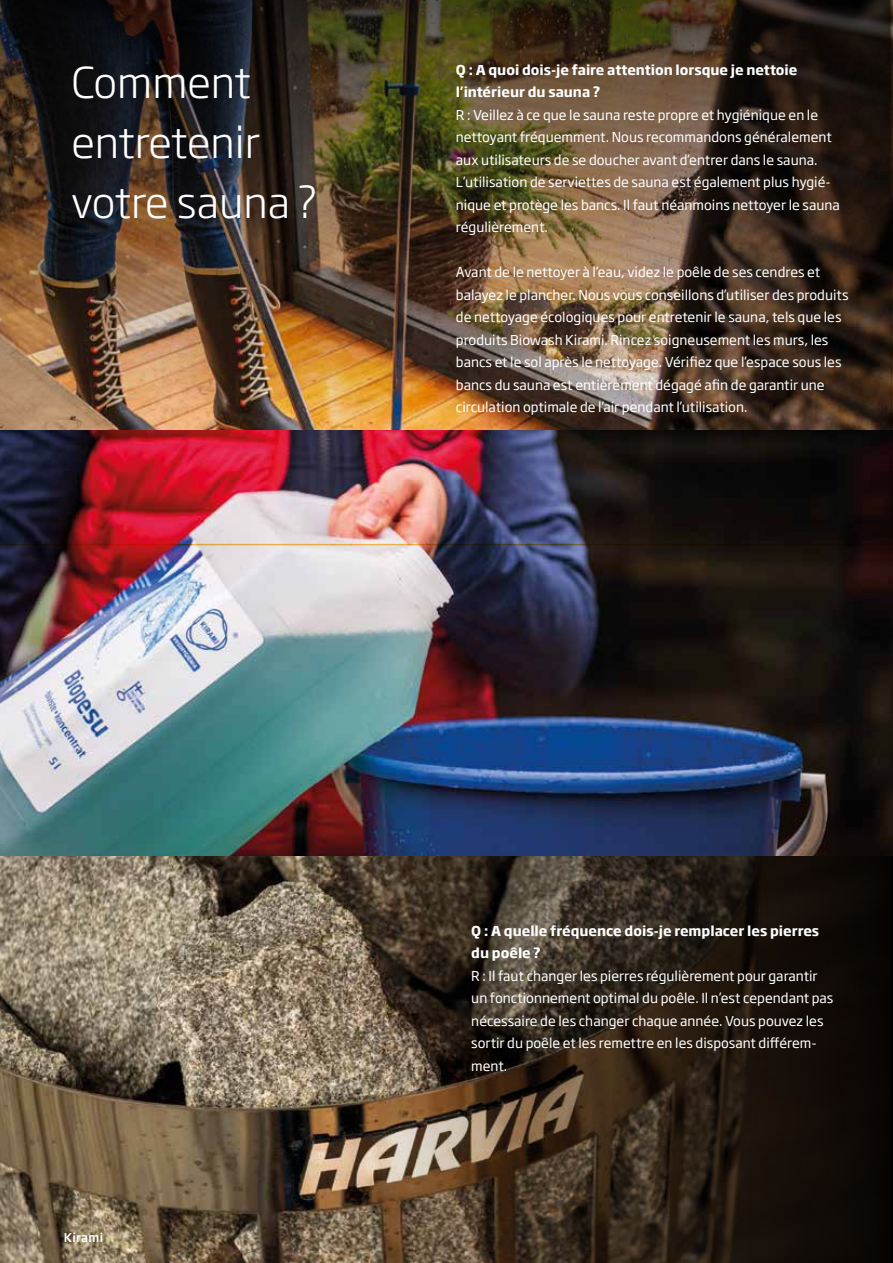
<style>
.page{position:relative;width:893px;height:1263px;background:#fff}
.page>*{position:absolute;margin:0;border:0;box-sizing:border-box;transform-origin:0 0}
.t1{font:300 42px/60px "Soho Gothic Pro";color:#fff}
.t2{font:13.5px/22.5px "Soho Gothic Pro";color:#fff}
.t3{font:700 13.5px/22.5px "Soho Gothic Pro";color:#fff}
.t4{font:500 12px "Soho Gothic Pro";letter-spacing:.03em;color:#fff}
</style>
<div class="page">
<img style="left:0;top:0;width:893px;height:1263px">
<img style="left:0;top:0;width:892px;height:545px">
<svg style="left:276px;top:856px;width:617px;height:407px;background:#3e3226"></svg>
<h1 class="t1" style="left:71px;top:50px;width:248px">Comment entretenir votre sauna ?</h1>
<p class="t3" style="left:456px;top:58px;width:343px">Q : A quoi dois-je faire attention lorsque je nettoie l’intérieur du sauna ?</p>
<p class="t2" style="left:456px;top:103px;width:385px">R : Veillez à ce que le sauna reste propre et hygiénique en le nettoyant fréquemment. Nous recommandons généralement aux utilisateurs de se doucher avant d’entrer dans le sauna.<br>L’utilisation de serviettes de sauna est également plus hygié&shy;nique et protège les bancs. Il faut néanmoins nettoyer le sauna régulièrement.</p>
<p class="t2" style="left:456px;top:260px;width:394px">Avant de le nettoyer à l’eau, videz le poêle de ses cendres et balayez le plancher. Nous vous conseillons d’utiliser des produits de nettoyage écologiques pour entretenir le sauna, tels que les produits Biowash Kirami. Rincez soigneusement les murs, les bancs et le sol après le nettoyage. Vérifiez que l’espace sous les bancs du sauna est entièrement dégagé afin de garantir une circulation optimale de l’air pendant l’utilisation.</p>
<p class="t4" style="left:64px;top:1228px;width:41px">Kirami</p>
<p class="t3" style="left:471px;top:919px;width:349px">Q : A quelle fréquence dois-je remplacer les pierres du poêle ?</p>
<p class="t2" style="left:471px;top:964px;width:364px">R : Il faut changer les pierres régulièrement pour garantir un fonctionnement optimal du poêle. Il n’est cependant pas nécessaire de les changer chaque année. Vous pouvez les sortir du poêle et les remettre en les disposant différem&shy;ment.</p>
</div>
